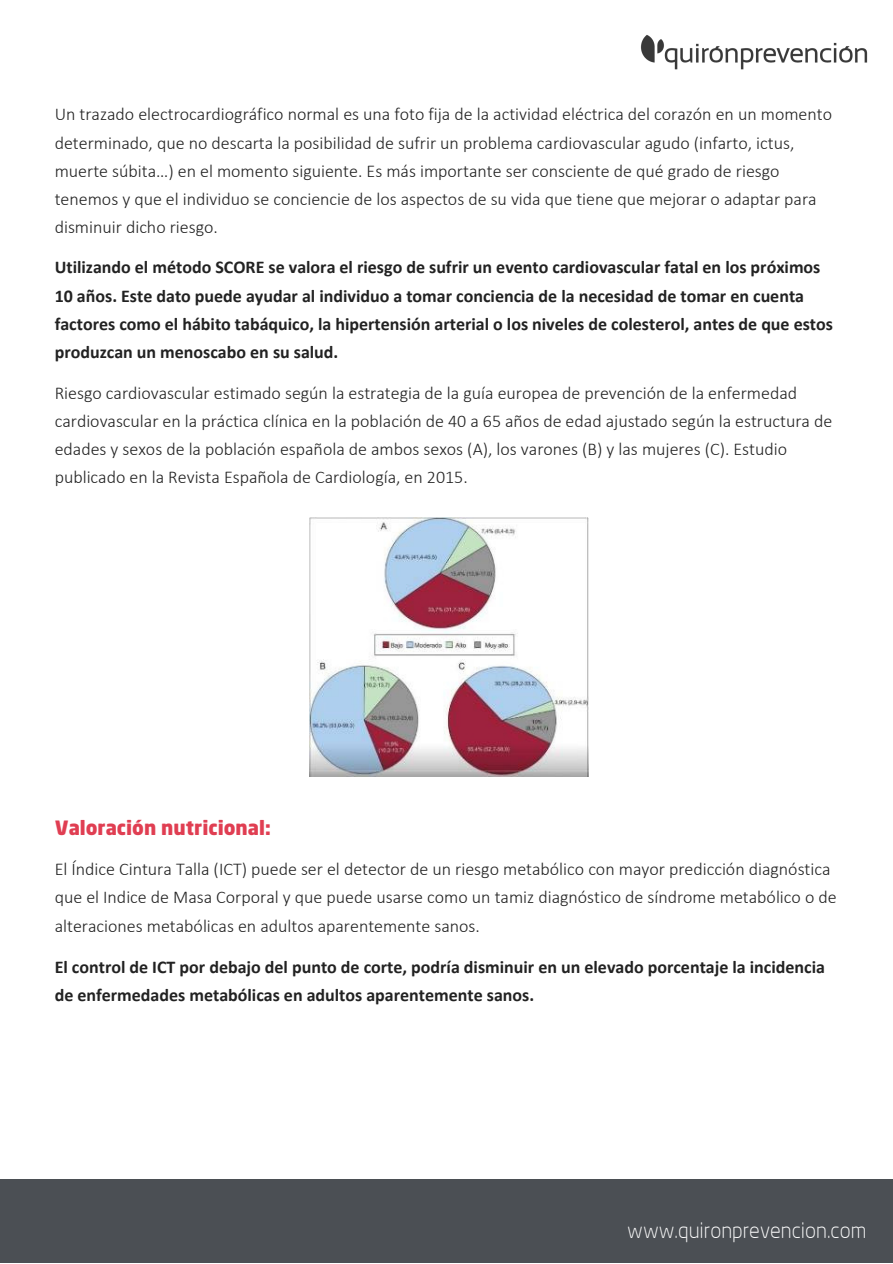
<style>
.page{position:relative;width:893px;height:1264px;background:#fff}
.page>*{position:absolute;margin:0;border:0;box-sizing:border-box;transform-origin:0 0}
.t1{font:300 21px "Neo Sans";color:#fff}
.t2{font:900 19.5px "Neo Sans";color:#e03e52}
.t3{font:300 18px/28px "Calibri";color:#222}
.t4{font:700 18px/28px "Calibri";color:#222}
</style>
<div class="page">
<div style="left:0;top:1179px;width:892px;height:83px;background:#4b4f54"></div>
<img style="left:641px;top:35px;width:227px;height:35px">
<img style="left:309px;top:517px;width:279px;height:259px">
<p class="t3" style="left:55px;top:102px;width:778px">Un trazado electrocardiográfico normal es una foto fija de la actividad eléctrica del corazón en un momento determinado, que no descarta la posibilidad de sufrir un problema cardiovascular agudo (infarto, ictus, muerte súbita…) en el momento siguiente. Es más importante ser consciente de qué grado de riesgo tenemos y que el individuo se conciencie de los aspectos de su vida que tiene que mejorar o adaptar para disminuir dicho riesgo.</p>
<p class="t4" style="left:55px;top:255px;width:779px">Utilizando el método SCORE se valora el riesgo de sufrir un evento cardiovascular fatal en los próximos 10 años. Este dato puede ayudar al individuo a tomar conciencia de la necesidad de tomar en cuenta factores como el hábito tabáquico, la hipertensión arterial o los niveles de colesterol, antes de que estos produzcan un menoscabo en su salud.</p>
<p class="t3" style="left:55px;top:380px;width:779px">Riesgo cardiovascular estimado según la estrategia de la guía europea de prevención de la enfermedad cardiovascular en la práctica clínica en la población de 40 a 65 años de edad ajustado según la estructura de edades y sexos de la población española de ambos sexos (A), los varones (B) y las mujeres (C). Estudio publicado en la Revista Española de Cardiología, en 2015.</p>
<p class="t2" style="left:55px;top:815px;width:217px">Valoración nutricional:</p>
<p class="t3" style="left:55px;top:856px;width:783px">El Índice Cintura Talla (ICT) puede ser el detector de un riesgo metabólico con mayor predicción diagnóstica que el Indice de Masa Corporal y que puede usarse como un tamiz diagnóstico de síndrome metabólico o de alteraciones metabólicas en adultos aparentemente sanos.</p>
<p class="t4" style="left:55px;top:954px;width:771px">El control de ICT por debajo del punto de corte, podría disminuir en un elevado porcentaje la incidencia de enfermedades metabólicas en adultos aparentemente sanos.</p>
<p class="t1" style="left:627px;top:1216px;width:241px">www.quironprevencion.com</p>
</div>
